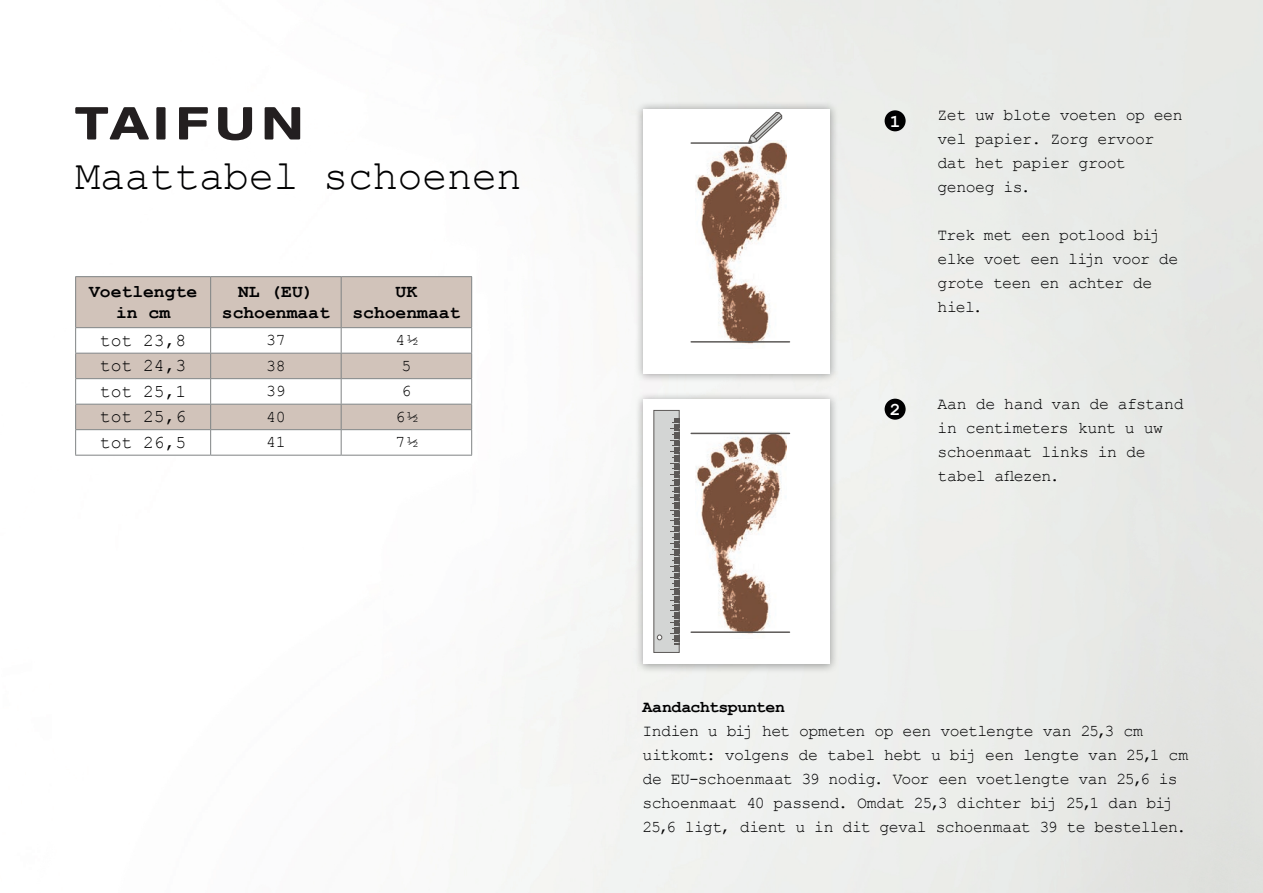
<style>
.page{position:relative;width:1263px;height:893px;background:#fff}
.page>*{position:absolute;margin:0;border:0;box-sizing:border-box;transform-origin:0 0}
.t1{font:42px "Courier New";letter-spacing:-.01em;color:#000001}
.t2{font:700 18px/21px "Courier New";color:#000001;text-align:center}
.t3{font:18px "Courier New";color:#000001}
.t4{font:700 18px "Courier New";color:#fff}
.t5{font:16.5px/24px "Courier New";letter-spacing:-.03em;color:#000001}
.t6{font:700 16.5px "Courier New";letter-spacing:-.02em;color:#000001}
</style>
<div class="page">
<img style="left:230px;top:0;width:1033px;height:893px">
<div style="left:156px;top:107px;width:10px;height:33px;background:#231f20"></div>
<svg style="left:179px;top:107px;width:29px;height:33px"></svg>
<svg style="left:218px;top:107px;width:34px;height:33px"></svg>
<svg style="left:265px;top:107px;width:35px;height:33px"></svg>
<svg style="left:75px;top:107px;width:74px;height:33px"></svg>
<div style="left:635px;top:391px;width:204px;height:283px;background:#000001;opacity:.35"></div>
<div style="left:643px;top:399px;width:186px;height:265px;background:#fff"></div>
<img style="left:695px;top:431px;width:91px;height:203px">
<hr style="left:691px;top:631px;width:98px;height:2px;background:#5c5957">
<hr style="left:691px;top:433px;width:98px;height:1px;background:#5c5957">
<div style="left:635px;top:101px;width:204px;height:283px;background:#000001;opacity:.35"></div>
<div style="left:643px;top:109px;width:186px;height:265px;background:#fff"></div>
<img style="left:696px;top:145px;width:90px;height:199px">
<hr style="left:691px;top:341px;width:98px;height:2px;background:#5c5957">
<hr style="left:691px;top:142px;width:58px;height:2px;background:#5c5957">
<svg style="left:748px;top:111px;width:35px;height:34px"></svg>
<div style="left:885px;top:110px;width:21px;height:21px;background:#000001;border-radius:50%"></div>
<svg style="left:653px;top:410px;width:27px;height:243px;background:#b5b6b5"></svg>
<div style="left:885px;top:399px;width:21px;height:21px;background:#000001;border-radius:50%"></div>
<div style="left:76px;top:277px;width:395px;height:50px;background:#d1c3ba"></div>
<svg style="left:76px;top:328px;width:395px;height:127px"></svg>
<hr style="left:75px;top:276px;width:136px;height:1px;background:#7f8384">
<hr style="left:75px;top:277px;width:1px;height:50px;background:#7f8384">
<hr style="left:211px;top:276px;width:130px;height:1px;background:#7f8384">
<hr style="left:210px;top:277px;width:1px;height:50px;background:#7f8384">
<hr style="left:341px;top:276px;width:131px;height:1px;background:#7f8384">
<hr style="left:341px;top:277px;width:1px;height:50px;background:#7f8384">
<hr style="left:471px;top:277px;width:1px;height:50px;background:#7f8384">
<hr style="left:75px;top:327px;width:136px;height:1px;background:#7f8384">
<hr style="left:211px;top:327px;width:130px;height:1px;background:#7f8384">
<hr style="left:341px;top:327px;width:131px;height:1px;background:#7f8384">
<hr style="left:75px;top:353px;width:136px;height:1px;background:#7f8384">
<hr style="left:211px;top:353px;width:130px;height:1px;background:#7f8384">
<hr style="left:341px;top:353px;width:131px;height:1px;background:#7f8384">
<hr style="left:75px;top:378px;width:136px;height:1px;background:#7f8384">
<hr style="left:211px;top:378px;width:130px;height:1px;background:#7f8384">
<hr style="left:341px;top:378px;width:131px;height:1px;background:#7f8384">
<hr style="left:75px;top:404px;width:136px;height:1px;background:#7f8384">
<hr style="left:211px;top:404px;width:130px;height:1px;background:#7f8384">
<hr style="left:341px;top:404px;width:131px;height:1px;background:#7f8384">
<hr style="left:75px;top:429px;width:136px;height:1px;background:#7f8384">
<svg style="left:75px;top:328px;width:1px;height:127px"></svg>
<hr style="left:211px;top:429px;width:130px;height:1px;background:#7f8384">
<svg style="left:210px;top:328px;width:1px;height:127px"></svg>
<hr style="left:341px;top:429px;width:131px;height:1px;background:#7f8384">
<svg style="left:341px;top:328px;width:1px;height:127px"></svg>
<svg style="left:471px;top:328px;width:1px;height:127px"></svg>
<hr style="left:75px;top:455px;width:136px;height:1px;background:#7f8384">
<hr style="left:211px;top:455px;width:130px;height:1px;background:#7f8384">
<hr style="left:341px;top:455px;width:131px;height:1px;background:#7f8384">
<h1 class="t1" style="left:75px;top:150px;width:448px">Maattabel schoenen</h1>
<p class="t2" style="left:89px;top:281px;width:110px">Voetlengte in cm</p>
<p class="t2" style="left:222px;top:281px;width:109px">NL (EU) schoenmaat</p>
<p class="t2" style="left:352px;top:281px;width:109px">UK schoenmaat</p>
<p class="t3" style="left:100px;top:329px;width:88px">tot 23,8</p>
<p class="t5" style="left:266px;top:328px;width:21px">37</p>
<p class="t5" style="left:395px;top:328px;width:23px">4½</p>
<p class="t3" style="left:100px;top:355px;width:88px">tot 24,3</p>
<p class="t5" style="left:266px;top:353px;width:21px">38</p>
<p class="t5" style="left:401px;top:353px;width:11px">5</p>
<p class="t3" style="left:100px;top:380px;width:88px">tot 25,1</p>
<p class="t5" style="left:266px;top:379px;width:21px">39</p>
<p class="t5" style="left:401px;top:379px;width:11px">6</p>
<p class="t3" style="left:100px;top:406px;width:88px">tot 25,6</p>
<p class="t5" style="left:266px;top:404px;width:21px">40</p>
<p class="t5" style="left:395px;top:404px;width:23px">6½</p>
<p class="t3" style="left:100px;top:431px;width:88px">tot 26,5</p>
<p class="t5" style="left:266px;top:430px;width:21px">41</p>
<p class="t5" style="left:395px;top:430px;width:23px">7½</p>
<p class="t4" style="left:890px;top:110px;width:12px">1</p>
<p class="t4" style="left:890px;top:398px;width:12px">2</p>
<p class="t5" style="left:937px;top:102px;width:247px">Zet uw blote voeten op een vel papier. Zorg ervoor dat het papier groot genoeg is.</p>
<p class="t5" style="left:937px;top:222px;width:242px">Trek met een potlood bij elke voet een lijn voor de grote teen en achter de hiel.</p>
<p class="t5" style="left:937px;top:391px;width:247px">Aan de hand van de afstand in centimeters kunt u uw schoenmaat links in de tabel aflezen.</p>
<p class="t6" style="left:643px;top:697px;width:144px">Aandachtspunten</p>
<p class="t5" style="left:643px;top:718px;width:547px">Indien u bij het opmeten op een voetlengte van 25,3 cm uitkomt: volgens de tabel hebt u bij een lengte van 25,1 cm de EU-schoenmaat 39 nodig. Voor een voetlengte van 25,6 is schoenmaat 40 passend. Omdat 25,3 dichter bij 25,1 dan bij 25,6 ligt, dient u in dit geval schoenmaat 39 te bestellen.</p>
</div>
